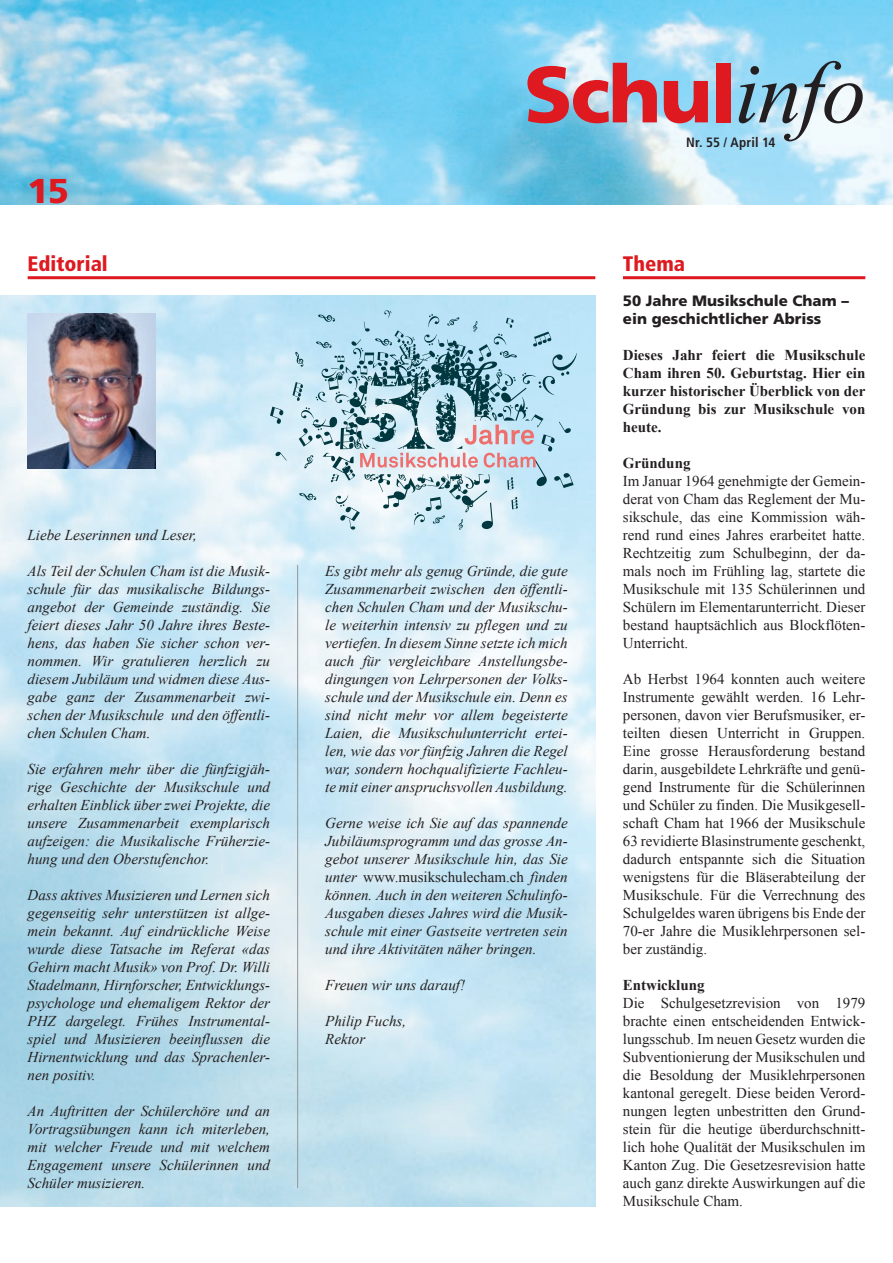
<style>
.page{position:relative;width:893px;height:1263px;background:#fff}
.page>*{position:absolute;margin:0;border:0;box-sizing:border-box;transform-origin:0 0}
.t1{font:900 79.5px "Frutiger";letter-spacing:-.025em;color:#de1920}
.t2{font:900 34.5px "Frutiger";color:#de1920}
.t3{font:900 condensed 21px "Frutiger";color:#de1920}
.t4{font:italic 15px/18px "Times New Roman";color:#231f20;text-align:justify}
.t5{font:15px/18px "Times New Roman";color:#231f20;text-align:justify}
.t6{font:700 15px/18px "Times New Roman";color:#231f20;text-align:justify}
.t7{font:900 15px/18px "Frutiger";color:#231f20}
.t8{font:700 condensed 13.5px "Frutiger";letter-spacing:.005em;color:#231f20}
.s1{font-family:"Times New Roman";font-weight:400;font-style:italic;font-size:88.5px;color:#231f20}
.s2{font-style:normal}
</style>
<div class="page">
<img style="left:0;top:0;width:893px;height:204px">
<img style="left:0;top:296px;width:595px;height:910px">
<hr style="left:28px;top:276px;width:567px;height:3px;background:#de1920">
<hr style="left:623px;top:276px;width:242px;height:3px;background:#de1920">
<hr style="left:297px;top:565px;width:1px;height:623px;background:#939598">
<img style="left:28px;top:314px;width:127px;height:154px">
<svg style="left:270px;top:407px;width:13px;height:19px"></svg>
<svg style="left:275px;top:452px;width:12px;height:8px"></svg>
<svg style="left:293px;top:309px;width:284px;height:222px;background:#b0cedb"></svg>
<h2 class="t2" style="left:28px;top:170px;width:43px">15</h2>
<h1 class="t1" style="left:524px;top:47px;width:344px">Schul<span class="s1">info</span></h1>
<p class="t8" style="left:686px;top:134px;width:91px">Nr. 55 / April 14</p>
<h3 class="t3" style="left:28px;top:251px;width:82px">Editorial</h3>
<h3 class="t3" style="left:623px;top:251px;width:64px">Thema</h3>
<p class="t4" style="left:28px;top:526px;width:171px">Liebe Leserinnen und Leser,</p>
<p class="t4" style="left:28px;top:562px;width:244px">Als Teil der Schulen Cham ist die Musik&shy;schule für das musikalische Bildungs&shy;angebot der Gemeinde zuständig. Sie feiert dieses Jahr 50 Jahre ihres Beste&shy;hens, das haben Sie sicher schon ver&shy;nommen. Wir gratulieren herzlich zu diesem Jubiläum und widmen diese Aus&shy;gabe ganz der Zusammenarbeit zwi&shy;schen der Musikschule und den öffentli&shy;chen Schulen Cham.</p>
<p class="t4" style="left:28px;top:760px;width:244px">Sie erfahren mehr über die fünfzigjäh&shy;rige Geschichte der Musikschule und erhalten Einblick über zwei Projekte, die unsere Zusammenarbeit exemplarisch aufzeigen: die Musikalische Früherzie&shy;hung und den Oberstufenchor.</p>
<p class="t4" style="left:28px;top:886px;width:244px">Dass aktives Musizieren und Lernen sich gegenseitig sehr unterstützen ist allge&shy;mein bekannt. Auf eindrückliche Weise wurde diese Tatsache im Referat «das Gehirn macht Musik» von Prof. Dr. Willi Stadelmann, Hirnforscher, Entwicklungs&shy;psychologe und ehemaligem Rektor der PHZ dargelegt. Frühes Instrumental&shy;spiel und Musizieren beeinflussen die Hirnentwicklung und das Sprachenler&shy;nen positiv.</p>
<p class="t4" style="left:28px;top:1102px;width:244px">An Auftritten der Schülerchöre und an Vortragsübungen kann ich miterleben, mit welcher Freude und mit welchem Engagement unsere Schülerinnen und Schüler musizieren.</p>
<p class="t4" style="left:325px;top:562px;width:244px">Es gibt mehr als genug Gründe, die gute Zusammenarbeit zwischen den öffentli&shy;chen Schulen Cham und der Musikschu&shy;le weiterhin intensiv zu pflegen und zu vertiefen. In diesem Sinne setzte ich mich auch für vergleichbare Anstellungsbe&shy;dingungen von Lehrpersonen der Volks&shy;schule und der Musikschule ein. Denn es sind nicht mehr vor allem begeisterte Laien, die Musikschulunterricht ertei&shy;len, wie das vor fünfzig Jahren die Regel war, sondern hochqualifizierte Fachleu&shy;te mit einer anspruchsvollen Ausbildung.</p>
<p class="t4" style="left:325px;top:814px;width:244px">Gerne weise ich Sie auf das spannende Jubiläumsprogramm und das grosse An&shy;gebot unserer Musikschule hin, das Sie unter <span class="s2">www.musikschulecham.ch</span> finden können. Auch in den weiteren Schulinfo-Ausgaben dieses Jahres wird die Musik&shy;schule mit einer Gastseite vertreten sein und ihre Aktivitäten näher bringen.</p>
<p class="t4" style="left:325px;top:976px;width:141px">Freuen wir uns darauf!</p>
<p class="t4" style="left:325px;top:1012px;width:82px">Philip Fuchs,<br>Rektor</p>
<p class="t7" style="left:623px;top:292px;width:227px">50 Jahre Musikschule Cham – ein geschichtlicher Abriss</p>
<p class="t6" style="left:623px;top:346px;width:244px">Dieses Jahr feiert die Musikschule Cham ihren 50. Geburtstag. Hier ein kurzer historischer Überblick von der Gründung bis zur Musikschule von heute.</p>
<p class="t6" style="left:623px;top:454px;width:69px">Gründung</p>
<p class="t5" style="left:623px;top:472px;width:244px">Im Januar 1964 genehmigte der Gemein&shy;derat von Cham das Reglement der Mu&shy;sikschule, das eine Kommission wäh&shy;rend rund eines Jahres erarbeitet hatte.<br>Rechtzeitig zum Schulbeginn, der da&shy;mals noch im Frühling lag, startete die Musikschule mit 135 Schülerinnen und Schülern im Elementarunterricht. Dieser bestand hauptsächlich aus Blockflöten-Unterricht.</p>
<p class="t5" style="left:623px;top:670px;width:244px">Ab Herbst 1964 konnten auch weitere Instrumente gewählt werden. 16 Lehr&shy;personen, davon vier Berufsmusiker, er&shy;teilten diesen Unterricht in Gruppen.<br>Eine grosse Herausforderung bestand darin, ausgebildete Lehrkräfte und genü&shy;gend Instrumente für die Schülerinnen und Schüler zu finden. Die Musikgesell&shy;schaft Cham hat 1966 der Musikschule 63 revidierte Blasinstrumente geschenkt, dadurch entspannte sich die Situation wenigstens für die Bläserabteilung der Musikschule. Für die Verrechnung des Schulgeldes waren übrigens bis Ende der 70-er Jahre die Musiklehrpersonen sel&shy;ber zuständig.</p>
<p class="t6" style="left:623px;top:976px;width:83px">Entwicklung</p>
<p class="t5" style="left:623px;top:994px;width:244px">Die Schulgesetzrevision von 1979 brachte einen entscheidenden Entwick&shy;lungsschub. Im neuen Gesetz wurden die Subventionierung der Musikschulen und die Besoldung der Musiklehrpersonen kantonal geregelt. Diese beiden Verord&shy;nungen legten unbestritten den Grund&shy;stein für die heutige überdurchschnitt&shy;lich hohe Qualität der Musikschulen im Kanton Zug. Die Gesetzesrevision hatte auch ganz direkte Auswirkungen auf die Musikschule Cham.</p>
</div>
